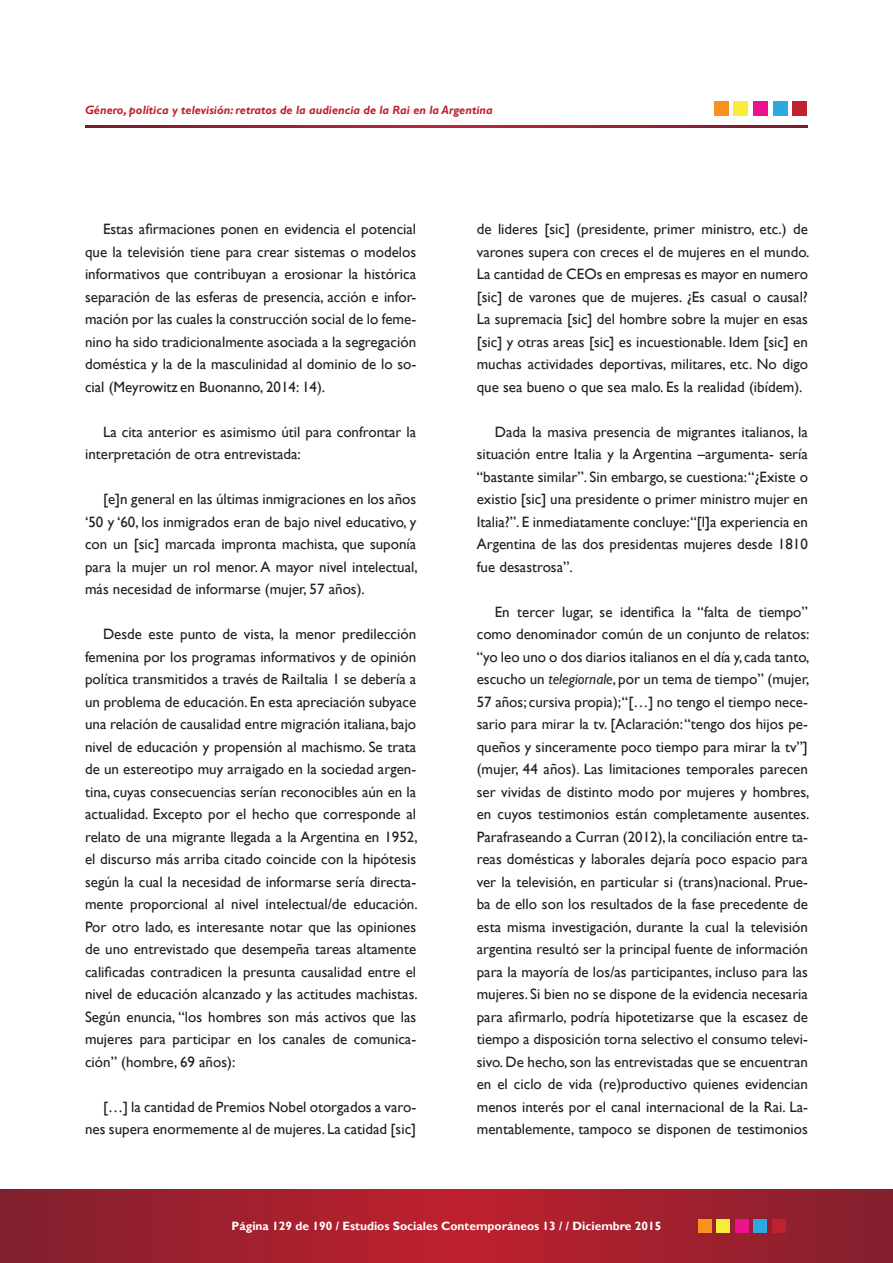
<style>
.page{position:relative;width:893px;height:1263px;background:#fff}
.page>*{position:absolute;margin:0;border:0;box-sizing:border-box;transform-origin:0 0}
.t1{font:15px/22.5px "Gill Sans";color:#231f20;text-align:justify}
.t2{font:italic 700 12px "Gill Sans";color:#bf212e}
.t3{font:700 12px "Gill Sans";color:#fff}
.s1{font-style:italic}
</style>
<div class="page">
<img style="left:0;top:1189px;width:893px;height:74px">
<div style="left:698px;top:1219px;width:14px;height:13px;background:#f7911f"></div>
<div style="left:717px;top:1219px;width:13px;height:13px;background:#f7ed36"></div>
<div style="left:735px;top:1219px;width:13px;height:13px;background:#eb128c"></div>
<div style="left:754px;top:1219px;width:13px;height:13px;background:#2ea8e0"></div>
<div style="left:772px;top:1219px;width:13px;height:13px;background:#bf212e"></div>
<svg style="left:85px;top:125px;width:723px;height:3px;background:#9b2035"></svg>
<div style="left:714px;top:101px;width:14px;height:15px;background:#f7911f"></div>
<div style="left:734px;top:101px;width:14px;height:15px;background:#f7ed36"></div>
<div style="left:753px;top:101px;width:14px;height:15px;background:#eb128c"></div>
<div style="left:773px;top:101px;width:14px;height:15px;background:#2ea8e0"></div>
<div style="left:793px;top:101px;width:14px;height:15px;background:#bf212e"></div>
<p class="t2" style="left:85px;top:103px;width:409px">Género, política y televisión: retratos de la audiencia de la Rai en la Argentina</p>
<p class="t1" style="left:85px;top:218px;width:333px;text-indent:18px">Estas afirmaciones ponen en evidencia el potencial que la televisión tiene para crear sistemas o modelos informativos que contribuyan a erosionar la histórica separación de las esferas de presencia, acción e infor&shy;mación por las cuales la construcción social de lo feme&shy;nino ha sido tradicionalmente asociada a la segregación doméstica y la de la masculinidad al dominio de lo so&shy;cial (Meyrowitz en Buonanno, 2014: 14).</p>
<p class="t1" style="left:85px;top:420px;width:333px;text-indent:18px">La cita anterior es asimismo útil para confrontar la interpretación de otra entrevistada:</p>
<p class="t1" style="left:85px;top:488px;width:334px;text-indent:18px">[e]n general en las últimas inmigraciones en los años ‘50 y ‘60, los inmigrados eran de bajo nivel educativo, y con un [sic] marcada impronta machista, que suponía para la mujer un rol menor. A mayor nivel intelectual, más necesidad de informarse (mujer, 57 años).</p>
<p class="t1" style="left:85px;top:623px;width:334px;text-indent:18px">Desde este punto de vista, la menor predilección femenina por los programas informativos y de opinión política transmitidos a través de RaiItalia 1 se debería a un problema de educación. En esta apreciación subyace una relación de causalidad entre migración italiana, bajo nivel de educación y propensión al machismo. Se trata de un estereotipo muy arraigado en la sociedad argen&shy;tina, cuyas consecuencias serían reconocibles aún en la actualidad. Excepto por el hecho que corresponde al relato de una migrante llegada a la Argentina en 1952, el discurso más arriba citado coincide con la hipótesis según la cual la necesidad de informarse sería directa&shy;mente proporcional al nivel intelectual/de educación.<br>Por otro lado, es interesante notar que las opiniones de uno entrevistado que desempeña tareas altamente calificadas contradicen la presunta causalidad entre el nivel de educación alcanzado y las actitudes machistas.<br>Según enuncia, “los hombres son más activos que las mujeres para participar en los canales de comunica&shy;ción” (hombre, 69 años):</p>
<p class="t1" style="left:85px;top:1095px;width:333px;text-align:right">[…] la cantidad de Premios Nobel otorgados a varo&shy;nes supera enormemente al de mujeres. La catidad [sic]</p>
<p class="t1" style="left:477px;top:218px;width:334px">de lideres [sic] (presidente, primer ministro, etc.) de varones supera con creces el de mujeres en el mundo.<br>La cantidad de CEOs en empresas es mayor en numero [sic] de varones que de mujeres. ¿Es casual o causal?<br>La supremacia [sic] del hombre sobre la mujer en esas [sic] y otras areas [sic] es incuestionable. Idem [sic] en muchas actividades deportivas, militares, etc. No digo que sea bueno o que sea malo. Es la realidad (ibídem).</p>
<p class="t1" style="left:477px;top:420px;width:333px;text-indent:18px">Dada la masiva presencia de migrantes italianos, la situación entre Italia y la Argentina –argumenta- sería “bastante similar”. Sin embargo, se cuestiona: “¿Existe o existio [sic] una presidente o primer ministro mujer en Italia?”. E inmediatamente concluye:“[l]a experiencia en Argentina de las dos presidentas mujeres desde 1810 fue desastrosa”.</p>
<p class="t1" style="left:477px;top:600px;width:334px;text-indent:18px">En tercer lugar, se identifica la “falta de tiempo” como denominador común de un conjunto de relatos: “yo leo uno o dos diarios italianos en el día y, cada tanto, escucho un <span class="s1">telegiornale</span>, por un tema de tiempo” (mujer, 57 años; cursiva propia);“[…] no tengo el tiempo nece&shy;sario para mirar la tv. [Aclaración: “tengo dos hijos pe&shy;queños y sinceramente poco tiempo para mirar la tv”] (mujer, 44 años). Las limitaciones temporales parecen ser vividas de distinto modo por mujeres y hombres, en cuyos testimonios están completamente ausentes.<br>Parafraseando a Curran (2012), la conciliación entre ta&shy;reas domésticas y laborales dejaría poco espacio para ver la televisión, en particular si (trans)nacional. Prue&shy;ba de ello son los resultados de la fase precedente de esta misma investigación, durante la cual la televisión argentina resultó ser la principal fuente de información para la mayoría de los/as participantes, incluso para las mujeres. Si bien no se dispone de la evidencia necesaria para afirmarlo, podría hipotetizarse que la escasez de tiempo a disposición torna selectivo el consumo televi&shy;sivo. De hecho, son las entrevistadas que se encuentran en el ciclo de vida (re)productivo quienes evidencian menos interés por el canal internacional de la Rai. La&shy;mentablemente, tampoco se disponen de testimonios</p>
<p class="t3" style="left:232px;top:1219px;width:431px">Página 129 de 190 / Estudios Sociales Contemporáneos 13 / / Diciembre 2015</p>
</div>
